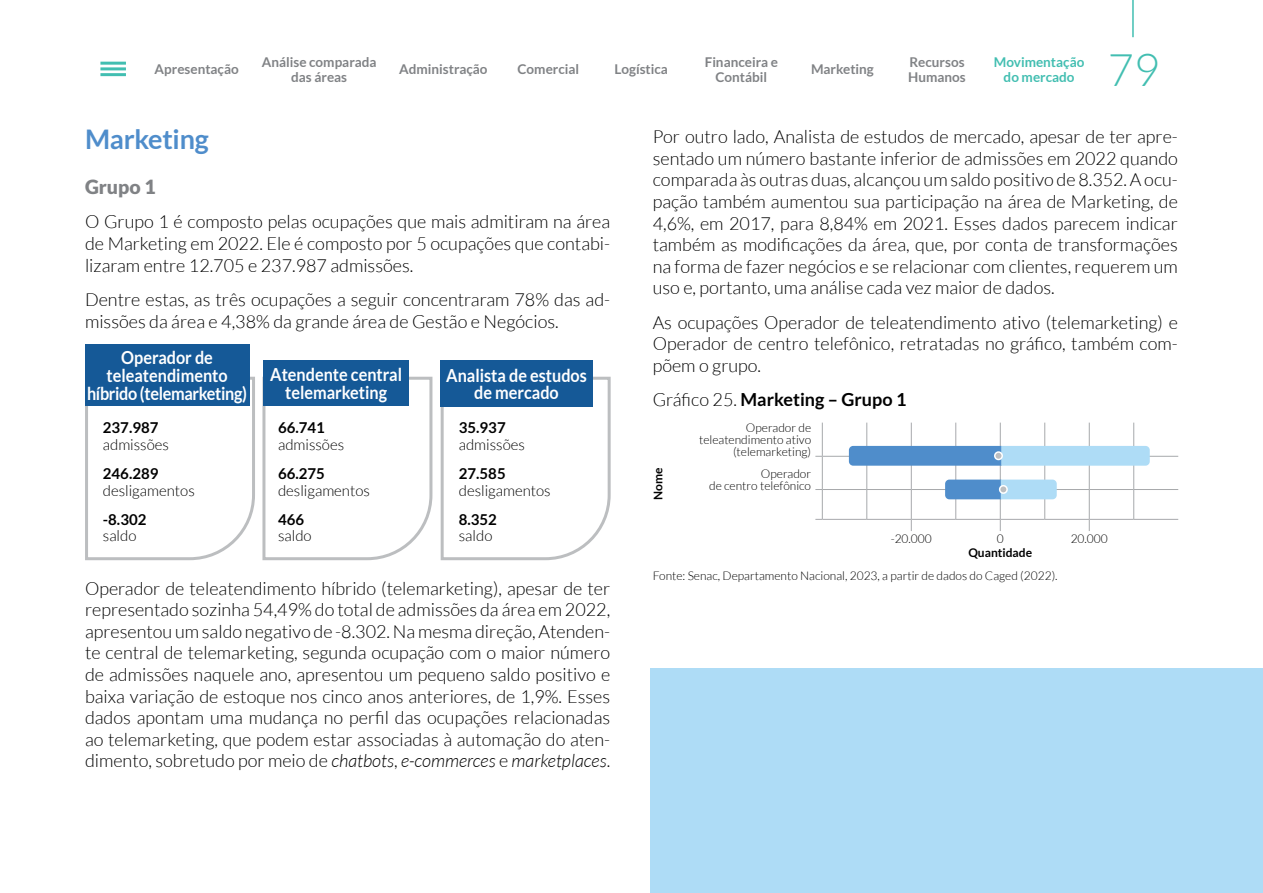
<style>
.page{position:relative;width:1263px;height:893px;background:#fff}
.page>*{position:absolute;margin:0;border:0;box-sizing:border-box;transform-origin:0 0}
.t1{font:300 45px "Lato";color:#42beb1}
.t2{font:700 27px "Lato";letter-spacing:-.01em;color:#4f8dcb}
.t3{font:900 19.5px "Lato";color:#808285}
.t4{font:300 18px/21.6px "Lato";color:#000;text-align:justify}
.t5{font:700 18px/18px "Lato";color:#fff;text-align:center;scale:.9 1}
.t6{font:700 18px "Lato";color:#000}
.t7{font:300 15px "Lato";color:#000}
.t8{font:700 15px "Lato";color:#000}
.t9{font:700 13.5px/15px "Lato";color:#808285;text-align:center}
.t10{font:700 13.5px/15px "Lato";color:#42beb1;text-align:center}
.t11{font:300 12px/12px "Lato";color:#000;text-align:right}
.t12{font:700 12px "Lato";color:#000}
.s1{font-style:italic}
.s2{font-weight:300}
</style>
<div class="page">
<hr style="left:100px;top:62px;width:26px;height:3px;background:#42beb1">
<hr style="left:100px;top:67px;width:26px;height:3px;background:#42beb1">
<hr style="left:100px;top:73px;width:26px;height:3px;background:#42beb1">
<hr style="left:1132px;top:0;width:2px;height:37px;background:#42beb1">
<svg style="left:85px;top:375px;width:526px;height:186px"></svg>
<div style="left:85px;top:344px;width:164px;height:61px;background:#155997"></div>
<div style="left:263px;top:360px;width:146px;height:45px;background:#155997"></div>
<div style="left:441px;top:360px;width:152px;height:47px;background:#155997"></div>
<hr style="left:822px;top:456px;width:45px;height:1px;background:#a7a9ac">
<hr style="left:1134px;top:456px;width:44px;height:1px;background:#a7a9ac">
<hr style="left:822px;top:423px;width:1px;height:33px;background:#a7a9ac">
<hr style="left:866px;top:423px;width:1px;height:33px;background:#a7a9ac">
<hr style="left:911px;top:423px;width:1px;height:33px;background:#a7a9ac">
<hr style="left:955px;top:423px;width:1px;height:33px;background:#a7a9ac">
<hr style="left:1000px;top:423px;width:1px;height:33px;background:#a7a9ac">
<hr style="left:1044px;top:423px;width:1px;height:33px;background:#a7a9ac">
<hr style="left:1089px;top:423px;width:1px;height:33px;background:#a7a9ac">
<hr style="left:822px;top:457px;width:1px;height:32px;background:#a7a9ac">
<hr style="left:866px;top:457px;width:1px;height:32px;background:#a7a9ac">
<hr style="left:911px;top:457px;width:1px;height:32px;background:#a7a9ac">
<hr style="left:955px;top:457px;width:1px;height:32px;background:#a7a9ac">
<hr style="left:1000px;top:457px;width:1px;height:32px;background:#a7a9ac">
<hr style="left:1044px;top:457px;width:1px;height:32px;background:#a7a9ac">
<hr style="left:1089px;top:457px;width:1px;height:32px;background:#a7a9ac">
<svg style="left:866px;top:490px;width:1px;height:29px"></svg>
<hr style="left:1133px;top:423px;width:1px;height:33px;background:#a7a9ac">
<hr style="left:1133px;top:457px;width:1px;height:32px;background:#a7a9ac">
<svg style="left:1133px;top:490px;width:1px;height:29px"></svg>
<svg style="left:815px;top:489px;width:8px;height:31px"></svg>
<hr style="left:822px;top:489px;width:45px;height:1px;background:#a7a9ac">
<hr style="left:867px;top:489px;width:44px;height:1px;background:#a7a9ac">
<hr style="left:822px;top:519px;width:45px;height:1px;background:#a7a9ac">
<hr style="left:867px;top:519px;width:44px;height:1px;background:#a7a9ac">
<hr style="left:911px;top:489px;width:45px;height:1px;background:#a7a9ac">
<hr style="left:911px;top:519px;width:45px;height:1px;background:#a7a9ac">
<svg style="left:911px;top:490px;width:1px;height:41px"></svg>
<hr style="left:1045px;top:489px;width:44px;height:1px;background:#a7a9ac">
<hr style="left:1045px;top:519px;width:44px;height:1px;background:#a7a9ac">
<hr style="left:1089px;top:489px;width:45px;height:1px;background:#a7a9ac">
<hr style="left:1134px;top:489px;width:44px;height:1px;background:#a7a9ac">
<hr style="left:1089px;top:519px;width:45px;height:1px;background:#a7a9ac">
<svg style="left:1089px;top:490px;width:1px;height:41px"></svg>
<hr style="left:1134px;top:519px;width:44px;height:1px;background:#a7a9ac">
<svg style="left:849px;top:446px;width:301px;height:20px;background:#80b5e0"></svg>
<svg style="left:945px;top:480px;width:112px;height:51px"></svg>
<div style="left:995px;top:452px;width:7px;height:7px;background:#bcbec0;border-radius:50%"></div>
<div style="left:994px;top:451px;width:9px;height:9px;border:2px solid #fff;border-radius:50%"></div>
<div style="left:1000px;top:486px;width:7px;height:7px;background:#bcbec0;border-radius:50%"></div>
<div style="left:999px;top:485px;width:9px;height:9px;border:2px solid #fff;border-radius:50%"></div>
<div style="left:651px;top:669px;width:612px;height:224px;background:#aedcf6"></div>
<p class="t9" style="left:155px;top:62px;width:86px">Apresentação</p>
<p class="t9" style="left:262px;top:54px;width:116px">Análise comparada das áreas</p>
<p class="t9" style="left:399px;top:62px;width:90px">Administração</p>
<p class="t9" style="left:518px;top:62px;width:63px">Comercial</p>
<p class="t9" style="left:615px;top:62px;width:55px">Logística</p>
<p class="t9" style="left:705px;top:54px;width:75px">Financeira e<br>Contábil</p>
<p class="t9" style="left:811px;top:62px;width:64px">Marketing</p>
<p class="t9" style="left:908px;top:54px;width:59px;text-align:left">Recursos<br>Humanos</p>
<p class="t10" style="left:994px;top:54px;width:92px">Movimentação do mercado</p>
<h1 class="t1" style="left:1108px;top:46px;width:54px">79</h1>
<h2 class="t2" style="left:85px;top:124px;width:125px">Marketing</h2>
<p class="t3" style="left:85px;top:175px;width:72px">Grupo 1</p>
<p class="t4" style="left:85px;top:211px;width:527px">O Grupo 1 é composto pelas ocupações que mais admitiram na área de Marketing em 2022. Ele é composto por 5 ocupações que contabi&shy;lizaram entre 12.705 e 237.987 admissões.</p>
<p class="t4" style="left:85px;top:289px;width:527px">Dentre estas, as três ocupações a seguir concentraram 78% das ad&shy;missões da área e 4,38% da grande área de Gestão e Negócios.</p>
<p class="t5" style="left:87px;top:348px;width:179px">Operador de teleatendimento híbrido (telemarketing)</p>
<p class="t5" style="left:270px;top:365px;width:148px">Atendente central telemarketing</p>
<p class="t5" style="left:446px;top:367px;width:158px;line-height:16.5px">Analista de estudos de mercado</p>
<p class="t8" style="left:459px;top:419px;width:48px">35.937</p>
<p class="t7" style="left:459px;top:436px;width:68px">admissões</p>
<p class="t8" style="left:459px;top:465px;width:48px">27.585</p>
<p class="t7" style="left:459px;top:482px;width:93px">desligamentos</p>
<p class="t8" style="left:459px;top:511px;width:40px">8.352</p>
<p class="t7" style="left:459px;top:528px;width:35px">saldo</p>
<p class="t4" style="left:85px;top:577px;width:527px">Operador de teleatendimento híbrido (telemarketing), apesar de ter representado sozinha 54,49% do total de admissões da área em 2022, apresentou um saldo negativo de -8.302. Na mesma direção, Atenden&shy;te central de telemarketing, segunda ocupação com o maior número de admissões naquele ano, apresentou um pequeno saldo positivo e baixa variação de estoque nos cinco anos anteriores, de 1,9%. Esses dados apontam uma mudança no perfil das ocupações relacionadas ao telemarketing, que podem estar associadas à automação do aten&shy;dimento, sobretudo por meio de <span class="s1">chatbots</span>, <span class="s1">e-commerces</span> e <span class="s1">marketplaces</span>.</p>
<p class="t8" style="left:103px;top:419px;width:57px">237.987</p>
<p class="t7" style="left:103px;top:436px;width:68px">admissões</p>
<p class="t8" style="left:103px;top:465px;width:57px">246.289</p>
<p class="t7" style="left:103px;top:482px;width:93px">desligamentos</p>
<p class="t8" style="left:103px;top:511px;width:45px">-8.302</p>
<p class="t7" style="left:103px;top:528px;width:35px">saldo</p>
<p class="t8" style="left:278px;top:419px;width:48px">66.741</p>
<p class="t7" style="left:278px;top:436px;width:68px">admissões</p>
<p class="t8" style="left:278px;top:465px;width:48px">66.275</p>
<p class="t7" style="left:278px;top:482px;width:93px">desligamentos</p>
<p class="t8" style="left:278px;top:511px;width:28px">466</p>
<p class="t7" style="left:278px;top:528px;width:35px">saldo</p>
<p class="t4" style="left:653px;top:126px;width:527px">Por outro lado, Analista de estudos de mercado, apesar de ter apre&shy;sentado um número bastante inferior de admissões em 2022 quando comparada às outras duas, alcançou um saldo positivo de 8.352. A ocu&shy;pação também aumentou sua participação na área de Marketing, de 4,6%, em 2017, para 8,84% em 2021. Esses dados parecem indicar também as modificações da área, que, por conta de transformações na forma de fazer negócios e se relacionar com clientes, requerem um uso e, portanto, uma análise cada vez maior de dados.</p>
<p class="t4" style="left:653px;top:311px;width:527px">As ocupações Operador de teleatendimento ativo (telemarketing) e Operador de centro telefônico, retratadas no gráfico, também com&shy;põem o grupo.</p>
<p class="t6" style="left:653px;top:389px;width:255px"><span class="s2">Gráfico 25.</span> Marketing – Grupo 1</p>
<p class="t12" style="left:651px;top:500px;width:34px;rotate:-90deg">Nome</p>
<p class="t11" style="left:699px;top:422px;width:113px">Operador de teleatendimento ativo (telemarketing)</p>
<p class="t11" style="left:709px;top:467px;width:103px">Operador<br>de centro telefônico</p>
<p class="t11" style="left:891px;top:532px;width:43px">-20.000</p>
<p class="t11" style="left:997px;top:532px;width:8px">0</p>
<p class="t11" style="left:1071px;top:532px;width:39px">20.000</p>
<p class="t12" style="left:968px;top:545px;width:65px">Quantidade</p>
<p class="t11" style="left:653px;top:570px;width:406px">Fonte: Senac, Departamento Nacional, 2023, a partir de dados do Caged (2022).</p>
</div>
